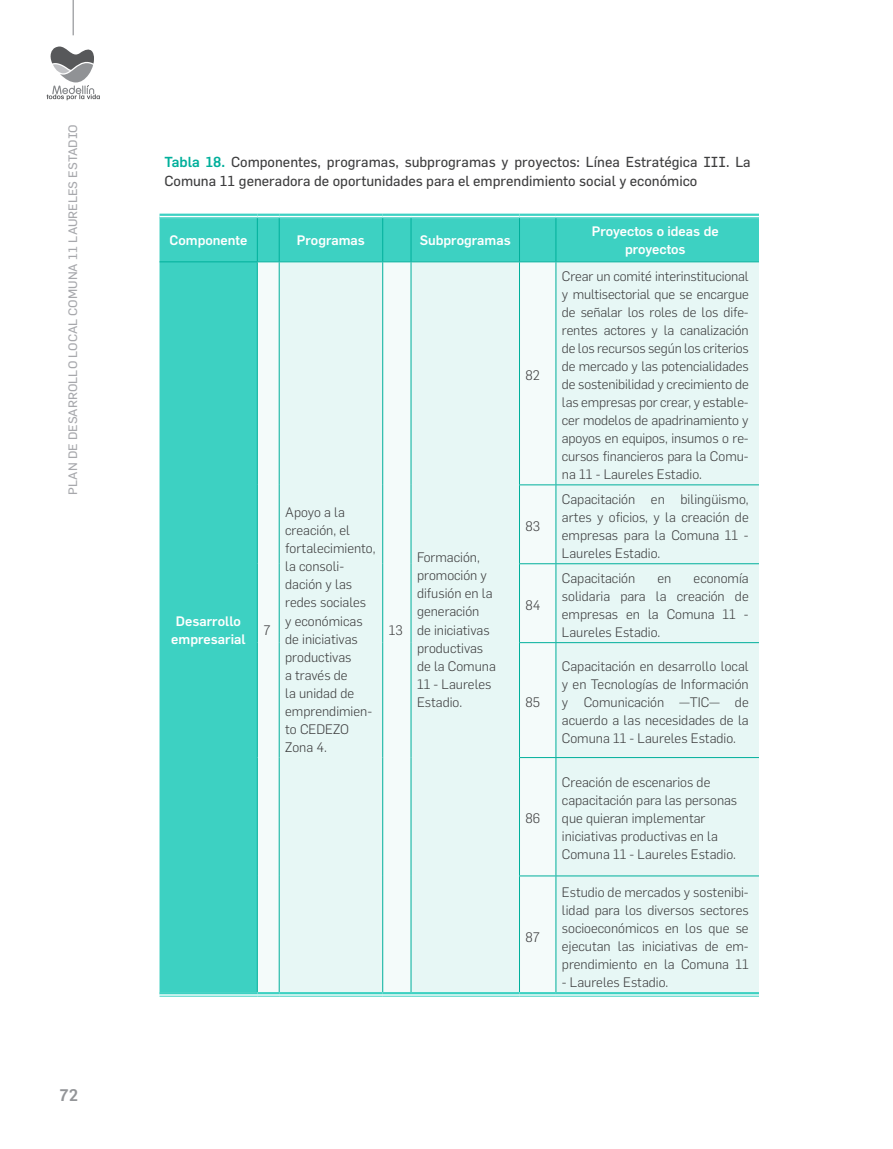
<style>
.page{position:relative;width:893px;height:1149px;background:#fff}
.page>*{position:absolute;margin:0;border:0;box-sizing:border-box;transform-origin:0 0}
.t1{font:500 16.5px "Flama";color:#939598}
.t2{font:14.25px/19.5px "Flama";color:#3e3e3f}
.t3{font:300 13.5px/18px "Flama";color:#3e3e3f;text-align:justify}
.t4{font:500 13.5px/18px "Flama";color:#fff;text-align:center}
.t5{font:12px "Flama";color:#a7a8ac;scale:1.06 1}
.s1{font-weight:500;color:#00af9b}
</style>
<div class="page">
<svg style="left:47px;top:46px;width:53px;height:54px"></svg>
<hr style="left:73px;top:0;width:1px;height:35px;background:#939598">
<div style="left:160px;top:218px;width:599px;height:773px;background:#3dd1c2"></div>
<div style="left:258px;top:262px;width:21px;height:729px;background:#f4fbfa"></div>
<svg style="left:280px;top:262px;width:479px;height:729px;background:#e7f7f5"></svg>
<svg style="left:160px;top:993px;width:97px;height:2px"></svg>
<svg style="left:257px;top:993px;width:22px;height:2px"></svg>
<svg style="left:279px;top:993px;width:104px;height:2px"></svg>
<svg style="left:383px;top:993px;width:28px;height:2px"></svg>
<svg style="left:411px;top:993px;width:108px;height:2px"></svg>
<svg style="left:519px;top:993px;width:37px;height:2px"></svg>
<svg style="left:556px;top:993px;width:203px;height:2px"></svg>
<hr style="left:160px;top:213px;width:97px;height:3px;background:#3dd1c2">
<hr style="left:160px;top:217px;width:97px;height:1px;background:#3dd1c2">
<hr style="left:257px;top:213px;width:22px;height:3px;background:#3dd1c2">
<svg style="left:257px;top:217px;width:22px;height:1px"></svg>
<hr style="left:279px;top:213px;width:104px;height:3px;background:#3dd1c2">
<hr style="left:279px;top:217px;width:104px;height:1px;background:#3dd1c2">
<hr style="left:383px;top:213px;width:28px;height:3px;background:#3dd1c2">
<svg style="left:383px;top:217px;width:28px;height:1px"></svg>
<hr style="left:411px;top:213px;width:108px;height:3px;background:#3dd1c2">
<hr style="left:411px;top:217px;width:108px;height:1px;background:#3dd1c2">
<hr style="left:519px;top:213px;width:37px;height:3px;background:#3dd1c2">
<hr style="left:519px;top:217px;width:37px;height:1px;background:#3dd1c2">
<hr style="left:556px;top:213px;width:203px;height:3px;background:#3dd1c2">
<hr style="left:556px;top:217px;width:203px;height:1px;background:#3dd1c2">
<hr style="left:257px;top:218px;width:1px;height:43px;background:#00af9b">
<hr style="left:279px;top:218px;width:1px;height:43px;background:#00af9b">
<hr style="left:382px;top:218px;width:1px;height:43px;background:#00af9b">
<hr style="left:411px;top:218px;width:1px;height:43px;background:#00af9b">
<hr style="left:519px;top:218px;width:1px;height:43px;background:#00af9b">
<hr style="left:556px;top:218px;width:1px;height:43px;background:#00af9b">
<hr style="left:160px;top:261px;width:97px;height:1px;background:#00af9b">
<svg style="left:257px;top:261px;width:22px;height:1px"></svg>
<hr style="left:257px;top:262px;width:1px;height:222px;background:#00af9b">
<hr style="left:279px;top:261px;width:104px;height:1px;background:#00af9b">
<hr style="left:279px;top:262px;width:1px;height:222px;background:#00af9b">
<svg style="left:383px;top:261px;width:28px;height:1px"></svg>
<hr style="left:382px;top:262px;width:1px;height:222px;background:#00af9b">
<hr style="left:411px;top:261px;width:108px;height:1px;background:#00af9b">
<hr style="left:411px;top:262px;width:1px;height:222px;background:#00af9b">
<hr style="left:257px;top:484px;width:1px;height:79px;background:#00af9b">
<hr style="left:279px;top:484px;width:1px;height:79px;background:#00af9b">
<hr style="left:382px;top:484px;width:1px;height:79px;background:#00af9b">
<hr style="left:411px;top:484px;width:1px;height:79px;background:#00af9b">
<hr style="left:257px;top:563px;width:1px;height:79px;background:#00af9b">
<hr style="left:279px;top:563px;width:1px;height:79px;background:#00af9b">
<hr style="left:382px;top:563px;width:1px;height:79px;background:#00af9b">
<hr style="left:411px;top:563px;width:1px;height:79px;background:#00af9b">
<hr style="left:257px;top:642px;width:1px;height:115px;background:#00af9b">
<hr style="left:279px;top:642px;width:1px;height:115px;background:#00af9b">
<hr style="left:382px;top:642px;width:1px;height:115px;background:#00af9b">
<hr style="left:411px;top:642px;width:1px;height:115px;background:#00af9b">
<hr style="left:257px;top:757px;width:1px;height:118px;background:#00af9b">
<hr style="left:279px;top:757px;width:1px;height:118px;background:#00af9b">
<hr style="left:382px;top:757px;width:1px;height:118px;background:#00af9b">
<hr style="left:411px;top:757px;width:1px;height:118px;background:#00af9b">
<hr style="left:257px;top:875px;width:1px;height:116px;background:#00af9b">
<hr style="left:279px;top:875px;width:1px;height:116px;background:#00af9b">
<hr style="left:382px;top:875px;width:1px;height:116px;background:#00af9b">
<hr style="left:411px;top:875px;width:1px;height:116px;background:#00af9b">
<hr style="left:519px;top:261px;width:37px;height:1px;background:#00af9b">
<hr style="left:519px;top:262px;width:1px;height:222px;background:#00af9b">
<hr style="left:556px;top:261px;width:203px;height:1px;background:#00af9b">
<hr style="left:556px;top:262px;width:1px;height:222px;background:#00af9b">
<hr style="left:519px;top:484px;width:37px;height:1px;background:#00af9b">
<hr style="left:519px;top:485px;width:1px;height:78px;background:#00af9b">
<hr style="left:556px;top:484px;width:203px;height:1px;background:#00af9b">
<hr style="left:556px;top:485px;width:1px;height:78px;background:#00af9b">
<hr style="left:519px;top:563px;width:37px;height:1px;background:#00af9b">
<hr style="left:519px;top:564px;width:1px;height:78px;background:#00af9b">
<hr style="left:556px;top:563px;width:203px;height:1px;background:#00af9b">
<hr style="left:556px;top:564px;width:1px;height:78px;background:#00af9b">
<hr style="left:519px;top:642px;width:37px;height:1px;background:#00af9b">
<hr style="left:519px;top:642px;width:1px;height:115px;background:#00af9b">
<hr style="left:556px;top:642px;width:203px;height:1px;background:#00af9b">
<hr style="left:556px;top:642px;width:1px;height:115px;background:#00af9b">
<hr style="left:519px;top:757px;width:37px;height:1px;background:#00af9b">
<hr style="left:519px;top:757px;width:1px;height:118px;background:#00af9b">
<hr style="left:556px;top:757px;width:203px;height:1px;background:#00af9b">
<hr style="left:556px;top:757px;width:1px;height:118px;background:#00af9b">
<hr style="left:519px;top:876px;width:1px;height:115px;background:#00af9b">
<hr style="left:556px;top:876px;width:1px;height:115px;background:#00af9b">
<hr style="left:160px;top:991px;width:97px;height:2px;background:#3dd1c2">
<hr style="left:160px;top:995px;width:97px;height:1px;background:#3dd1c2">
<hr style="left:257px;top:991px;width:22px;height:2px;background:#3dd1c2">
<svg style="left:257px;top:995px;width:22px;height:1px"></svg>
<hr style="left:279px;top:991px;width:104px;height:2px;background:#3dd1c2">
<hr style="left:279px;top:995px;width:104px;height:1px;background:#3dd1c2">
<hr style="left:383px;top:991px;width:28px;height:2px;background:#3dd1c2">
<svg style="left:383px;top:995px;width:28px;height:1px"></svg>
<hr style="left:411px;top:991px;width:108px;height:2px;background:#3dd1c2">
<hr style="left:411px;top:995px;width:108px;height:1px;background:#3dd1c2">
<hr style="left:519px;top:991px;width:37px;height:2px;background:#3dd1c2">
<hr style="left:519px;top:995px;width:37px;height:1px;background:#3dd1c2">
<hr style="left:556px;top:991px;width:203px;height:2px;background:#3dd1c2">
<hr style="left:556px;top:995px;width:203px;height:1px;background:#3dd1c2">
<hr style="left:519px;top:875px;width:37px;height:1px;background:#00af9b">
<hr style="left:556px;top:875px;width:203px;height:1px;background:#00af9b">
<p class="t5" style="left:66px;top:495px;width:351px;rotate:-90deg">PLAN DE DESARROLLO LOCAL COMUNA 11 LAURELES ESTADIO</p>
<p class="t1" style="left:60px;top:1082px;width:20px">72</p>
<p class="t2" style="left:164px;top:151px;width:588px"><span class="s1">Tabla 18.</span> Componentes, programas, subprogramas y proyectos: Línea Estratégica III. La<br>Comuna 11 generadora de oportunidades para el emprendimiento social y económico</p>
<p class="t4" style="left:169px;top:230px;width:79px">Componente</p>
<p class="t4" style="left:297px;top:230px;width:69px">Programas</p>
<p class="t4" style="left:420px;top:230px;width:93px">Subprogramas</p>
<p class="t4" style="left:592px;top:221px;width:128px">Proyectos o ideas de proyectos</p>
<p class="t4" style="left:171px;top:610px;width:76px">Desarrollo empresarial</p>
<p class="t3" style="left:263px;top:619px;width:8px">7</p>
<p class="t3" style="left:285px;top:502px;width:92px;text-align:left">Apoyo a la creación, el fortalecimiento, la consoli&shy;dación y las redes sociales y económicas de iniciativas productivas<br>a través de<br>la unidad de emprendimien&shy;to CEDEZO<br>Zona 4.</p>
<p class="t3" style="left:389px;top:619px;width:15px">13</p>
<p class="t3" style="left:417px;top:547px;width:80px;text-align:left">Formación, promoción y difusión en la generación de iniciativas productivas de la Comuna<br>11 - Laureles<br>Estadio.</p>
<p class="t3" style="left:525px;top:365px;width:16px">82</p>
<p class="t3" style="left:525px;top:516px;width:16px">83</p>
<p class="t3" style="left:525px;top:595px;width:17px">84</p>
<p class="t3" style="left:525px;top:691px;width:16px">85</p>
<p class="t3" style="left:525px;top:808px;width:16px">86</p>
<p class="t3" style="left:525px;top:926px;width:16px">87</p>
<p class="t3" style="left:562px;top:266px;width:188px">Crear un comité interinstitucional y multisectorial que se encargue de señalar los roles de los dife&shy;rentes actores y la canalización de los recursos según los criterios de mercado y las potencialidades de sostenibilidad y crecimiento de las empresas por crear, y estable&shy;cer modelos de apadrinamiento y apoyos en equipos, insumos o re&shy;cursos financieros para la Comu&shy;na 11 - Laureles Estadio.</p>
<p class="t3" style="left:562px;top:489px;width:188px">Capacitación en bilingüismo, artes y oficios, y la creación de empresas para la Comuna 11 - Laureles Estadio.</p>
<p class="t3" style="left:562px;top:568px;width:188px;text-indent:132px">economía solidaria para la creación de empresas en la Comuna 11 - Laureles Estadio.</p>
<p class="t3" style="left:562px;top:568px;width:75px">Capacitación</p>
<p class="t3" style="left:657px;top:568px;width:15px">en</p>
<p class="t3" style="left:562px;top:655px;width:188px">Capacitación en desarrollo local y en Tecnologías de Información y Comunicación —TIC— de acuerdo a las necesidades de la Comuna 11 - Laureles Estadio.</p>
<p class="t3" style="left:562px;top:772px;width:177px;text-align:left">Creación de escenarios de capacitación para las personas que quieran implementar iniciativas productivas en la<br>Comuna 11 - Laureles Estadio.</p>
<p class="t3" style="left:562px;top:881px;width:188px">Estudio de mercados y sostenibi&shy;lidad para los diversos sectores socioeconómicos en los que se ejecutan las iniciativas de em&shy;prendimiento en la Comuna 11</p>
<p class="t3" style="left:562px;top:971px;width:108px">- Laureles Estadio.</p>
</div>
